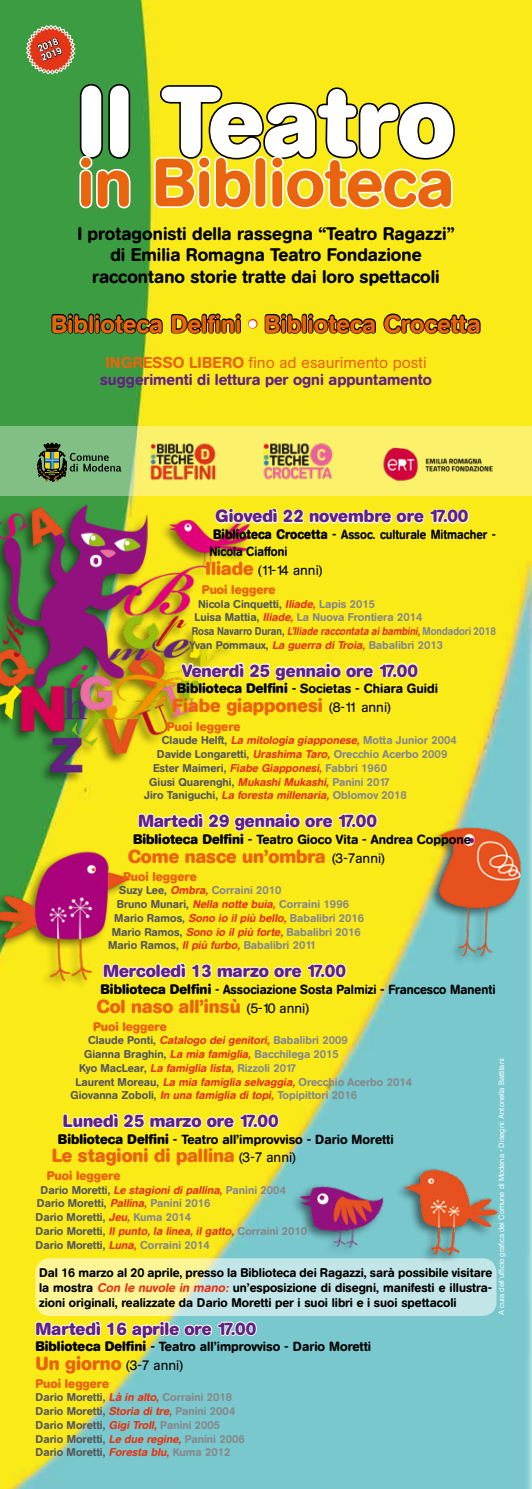
<style>
.page{position:relative;width:532px;height:1489px;background:#fff}
.page>*{position:absolute;margin:0;border:0;box-sizing:border-box;transform-origin:0 0}
.t1{font:700 98.38px "AG Book Rounded";color:#fff}
.t2{font:500 67.5px "AG Book Rounded";color:#ea640d}
.t3{font:500 25px "AG Book Rounded";color:#ea640d}
.t4{font:700 18.75px "AG Book Rounded";color:#ea640d}
.t5{font:500 18.12px/21.2px "AG Book Rounded";color:#000;text-align:center}
.t6{font:700 17.5px "AG Book Rounded";color:#622181}
.t7{font:500 15.62px/17.5px "AG Book Rounded";color:#622181;text-align:center}
.t8{font:13.75px "AG Book Rounded";color:#000}
.t9{font:500 13.12px "AG Book Rounded";color:#000}
.t10{font:500 13.12px "AG Book Rounded";color:#000;scale:.95 1}
.t11{font:500 13.12px/17.5px "AG Book Rounded";color:#000;scale:.9 1}
.t12{font:500 12.5px/15px "AG Book Rounded";color:#000;text-align:justify}
.t13{font:700 12.5px "AG Book Rounded";color:#ea640d}
.t14{font:italic 500 11.25px "AG Book Rounded";color:#e53517}
.t15{font:500 11.25px/13.8px "AG Book Rounded";color:#58585a}
.t16{font:500 11.25px "AG Book Rounded";color:#87888a}
.t17{font:italic 500 11.25px "AG Book Rounded";color:#e53517;scale:.88 1}
.t18{font:500 10px/9.9px "AG Book Rounded";color:#fff;scale:.95 1}
.t19{font:7.5px "Helvetica";color:#fff}
.s1{color:#fff}
.s2{color:#ea640d}
.s3{font-weight:400;color:#ea640d}
.s4{font-weight:700;font-size:13.75px}
.s5{font-size:13.75px}
.s6{font-weight:700;font-size:18.75px;color:#ea640d}
.s7{font-style:italic;color:#e53517}
.s8{color:#87888a}
.s9{color:#58585a}
.s10{font-style:normal;color:#58585a}
.s11{font-style:normal;color:#87888a}
.s12{font-weight:400;font-size:13.75px;color:#000}
</style>
<div class="page">
<img style="left:0;top:0;width:531px;height:1488px">
<svg style="left:50px;top:312px;width:114px;height:23px;background:#325e20"></svg>
<svg style="left:170px;top:312px;width:72px;height:23px;background:#89810d"></svg>
<div style="left:248px;top:319px;width:9px;height:9px;border:2px solid #e53517;border-radius:50%"></div>
<svg style="left:263px;top:312px;width:218px;height:23px;background:#93890d"></svg>
<svg style="left:77px;top:82px;width:55px;height:128px;background:#4c9150"></svg>
<svg style="left:151px;top:83px;width:305px;height:128px;background:#ddd135"></svg>
<div style="left:0;top:503px;width:252px;height:281px;background:#000;opacity:.5"></div>
<img style="left:0;top:502px;width:254px;height:270px">
<div style="left:0;top:849px;width:132px;height:142px;background:#000;opacity:.5"></div>
<img style="left:0;top:848px;width:134px;height:132px">
<div style="left:427px;top:825px;width:95px;height:142px;background:#000;opacity:.5"></div>
<img style="left:434px;top:827px;width:91px;height:128px">
<svg style="left:0;top:426px;width:531px;height:70px;background:#d9e371"></svg>
<img style="left:380px;top:438px;width:116px;height:48px">
<img style="left:150px;top:441px;width:66px;height:40px">
<svg style="left:37px;top:443px;width:84px;height:38px;background:#669060"></svg>
<svg style="left:25px;top:24px;width:51px;height:51px;background:#9e6c41"></svg>
<img style="left:262px;top:440px;width:71px;height:42px">
<svg style="left:35px;top:1258px;width:461px;height:57px;background:#d6ebcb"></svg>
<svg style="left:214px;top:507px;width:256px;height:20px"></svg>
<svg style="left:180px;top:628px;width:239px;height:79px;background:#f6e82e"></svg>
<svg style="left:137px;top:798px;width:241px;height:35px;background:#fbee4d"></svg>
<svg style="left:102px;top:948px;width:245px;height:35px;background:#faee4a"></svg>
<svg style="left:62px;top:1078px;width:218px;height:79px;background:#faec2e"></svg>
<svg style="left:34px;top:1306px;width:223px;height:35px;background:#dae89d"></svg>
<div style="left:289px;top:1166px;width:209px;height:100px;background:#000;opacity:.5"></div>
<img style="left:299px;top:1165px;width:199px;height:89px">
<p class="t18" style="left:36px;top:44px;width:24px;rotate:-21deg">2018<br>2019</p>
<h1 class="t1" style="left:77px;top:65px;width:379px">Il Teatro</h1>
<h2 class="t2" style="left:77px;top:143px;width:378px">in Biblioteca</h2>
<h3 class="t5" style="left:77px;top:223px;width:378px">I protagonisti della rassegna “Teatro Ragazzi” di Emilia Romagna Teatro Fondazione raccontano storie tratte dai loro spettacoli</h3>
<h3 class="t3" style="left:51px;top:309px;width:431px">Biblioteca Delfini <span class="s1">•</span> Biblioteca Crocetta</h3>
<h3 class="t7" style="left:100px;top:353px;width:333px"><span class="s2">INGRESSO LIBERO</span> <span class="s3">fino ad esaurimento posti </span>suggerimenti di lettura per ogni appuntamento</h3>
<h3 class="t6" style="left:215px;top:506px;width:254px">Giovedì 22 novembre ore 17.00</h3>
<p class="t11" style="left:209px;top:526px;width:320px"><span class="s4">Biblioteca Crocetta</span> <span class="s5">-</span> Assoc. culturale Mitmacher -<br>Nicola Ciaffoni</p>
<p class="t8" style="left:205px;top:562px;width:119px"><span class="s6">Iliade</span> (11-14 anni)</p>
<p class="t13" style="left:202px;top:582px;width:75px">Puoi leggere</p>
<p class="t15" style="left:198px;top:597px;width:178px">Nicola Cinquetti, <span class="s7">Iliade,</span> <span class="s8">Lapis 2015</span></p>
<p class="t16" style="left:194px;top:611px;width:229px"><span class="s9">Luisa Mattia,</span> <span class="s7">Iliade,</span> La Nuova Frontiera 2014</p>
<p class="t17" style="left:192px;top:624px;width:347px"><span class="s10">Rosa Navarro Duran,</span> L’Iliade raccontata aibambini,<span class="s11">Mondadori 2018</span></p>
<p class="t14" style="left:189px;top:638px;width:255px"><span class="s10">Yvan Pommaux,</span> La guerra di Troia, <span class="s11">Babalibri 2013</span></p>
<h3 class="t6" style="left:182px;top:660px;width:237px">Venerdì 25 gennaio ore 17.00</h3>
<p class="t9" style="left:177px;top:680px;width:263px"><span class="s4">Biblioteca Delfini</span> - Societas - Chiara Guidi</p>
<h3 class="t4" style="left:172px;top:694px;width:221px">Fiabe giapponesi <span class="s12">(8-11 anni)</span></h3>
<p class="t13" style="left:167px;top:719px;width:75px">Puoi leggere</p>
<p class="t14" style="left:162px;top:733px;width:296px"><span class="s10">Claude Helft,</span> La mitologia giapponese, <span class="s11">Motta Junior 2004</span></p>
<p class="t16" style="left:157px;top:747px;width:292px"><span class="s9">Davide Longaretti,</span> <span class="s7">Urashima Taro,</span> Orecchio Acerbo 2009</p>
<p class="t14" style="left:153px;top:761px;width:235px"><span class="s10">Ester Maimeri,</span> Fiabe Giapponesi, <span class="s11">Fabbri 1960</span></p>
<p class="t15" style="left:149px;top:775px;width:242px">Giusi Quarenghi, <span class="s7">Mukashi Mukashi,</span> <span class="s8">Panini 2017</span></p>
<p class="t14" style="left:144px;top:788px;width:264px"><span class="s10">Jiro Taniguchi,</span> La foresta millenaria, <span class="s11">Oblomov 2018</span></p>
<h3 class="t6" style="left:138px;top:810px;width:240px">Martedì 29 gennaio ore 17.00</h3>
<p class="t9" style="left:133px;top:832px;width:339px"><span class="s4">Biblioteca Delfini</span> - Teatro Gioco Vita - Andrea Coppone</p>
<h3 class="t4" style="left:128px;top:845px;width:259px">Come nasce un’ombra <span class="s12">(3-7anni)</span></h3>
<p class="t13" style="left:123px;top:869px;width:75px">Puoi leggere</p>
<p class="t16" style="left:119px;top:883px;width:163px"><span class="s9">Suzy Lee,</span> <span class="s7">Ombra,</span> Corraini 2010</p>
<p class="t14" style="left:117px;top:897px;width:234px"><span class="s10">Bruno Munari,</span> Nella notte buia, <span class="s11">Corraini 1996</span></p>
<p class="t14" style="left:114px;top:911px;width:251px"><span class="s10">Mario Ramos,</span> Sono io il più bello, <span class="s11">Babalibri 2016</span></p>
<p class="t14" style="left:112px;top:925px;width:250px"><span class="s10">Mario Ramos,</span> Sono io il più forte, <span class="s11">Babalibri 2016</span></p>
<p class="t16" style="left:108px;top:938px;width:209px"><span class="s9">Mario Ramos,</span> <span class="s7">Il più furbo,</span> Babalibri 2011</p>
<h3 class="t6" style="left:103px;top:960px;width:244px">Mercoledì 13 marzo ore 17.00</h3>
<p class="t10" style="left:100px;top:982px;width:417px"><span class="s4">Biblioteca Delfini</span> - Associazione Sosta Palmizi - Francesco Manenti</p>
<h3 class="t4" style="left:97px;top:995px;width:214px">Col naso all’insù <span class="s12">(5-10 anni)</span></h3>
<p class="t13" style="left:93px;top:1019px;width:75px">Puoi leggere</p>
<p class="t14" style="left:88px;top:1033px;width:261px"><span class="s10">Claude Ponti,</span> Catalogo dei genitori, <span class="s11">Babalibri 2009</span></p>
<p class="t15" style="left:84px;top:1047px;width:256px">Gianna Braghin, <span class="s7">La mia famiglia,</span> <span class="s8">Bacchilega 2015</span></p>
<p class="t14" style="left:79px;top:1061px;width:219px"><span class="s10">Kyo MacLear,</span> La famiglia lista, <span class="s11">Rizzoli 2017</span></p>
<p class="t14" style="left:75px;top:1075px;width:338px"><span class="s10">Laurent Moreau,</span> La mia famiglia selvaggia, <span class="s11">Orecchio Acerbo 2014</span></p>
<p class="t14" style="left:70px;top:1088px;width:288px"><span class="s10">Giovanna Zoboli,</span> In una famiglia di topi, <span class="s11">Topipittori 2016</span></p>
<h3 class="t6" style="left:63px;top:1110px;width:217px">Lunedì 25 marzo ore 17.00</h3>
<p class="t9" style="left:58px;top:1131px;width:337px"><span class="s4">Biblioteca Delfini</span> - Teatro all’improvviso - Dario Moretti</p>
<h3 class="t4" style="left:52px;top:1144px;width:246px">Le stagioni di pallina <span class="s12">(3-7 anni)</span></h3>
<p class="t13" style="left:47px;top:1168px;width:75px">Puoi leggere</p>
<p class="t15" style="left:35px;top:1182px;width:273px;text-indent:5px">Dario Moretti, <span class="s7">Le stagioni di pallina,</span> <span class="s8">Panini 2004<br></span>Dario Moretti, <span class="s7">Pallina,</span> <span class="s8">Panini 2016<br></span>Dario Moretti, <span class="s7">Jeu,</span> <span class="s8">Kuma 2014<br></span>Dario Moretti, <span class="s7">Il punto, la linea, il gatto,</span> <span class="s8">Corraini 2010<br></span>Dario Moretti, <span class="s7">Luna,</span> <span class="s8">Corraini 2014</span></p>
<p class="t12" style="left:39px;top:1265px;width:454px">Dal 16 marzo al 20 aprile, presso la Biblioteca dei Ragazzi, sarà possibile visitare la mostra <span class="s7">Con le nuvole in mano:</span> un’esposizione di disegni, manifesti e illustra&shy;zioni originali, realizzate da Dario Moretti per i suoi libri e i suoi spettacoli</p>
<h3 class="t6" style="left:35px;top:1318px;width:222px">Martedì 16 aprile ore 17.00</h3>
<p class="t9" style="left:35px;top:1338px;width:337px"><span class="s4">Biblioteca Delfini</span> - Teatro all’improvviso - Dario Moretti</p>
<p class="t8" style="left:35px;top:1357px;width:150px"><span class="s6">Un giorno</span> (3-7 anni)</p>
<p class="t13" style="left:35px;top:1375px;width:75px">Puoi leggere</p>
<p class="t15" style="left:35px;top:1390px;width:211px">Dario Moretti, <span class="s7">Là in alto,</span> <span class="s8">Corraini 2018<br></span>Dario Moretti, <span class="s7">Storia di tre,</span> <span class="s8">Panini 2004<br></span>Dario Moretti, <span class="s7">Gigi Troll,</span> <span class="s8">Panini 2005<br></span>Dario Moretti, <span class="s7">Le due regine,</span> <span class="s8">Panini 2006<br></span>Dario Moretti, <span class="s7">Foresta blu,</span> <span class="s8">Kuma 2012</span></p>
<p class="t19" style="left:496px;top:1314px;width:258px;rotate:-90deg">A cura dell’ufficio grafica del Comune di Modena • Disegni: Antonella Battilani</p>
</div>
